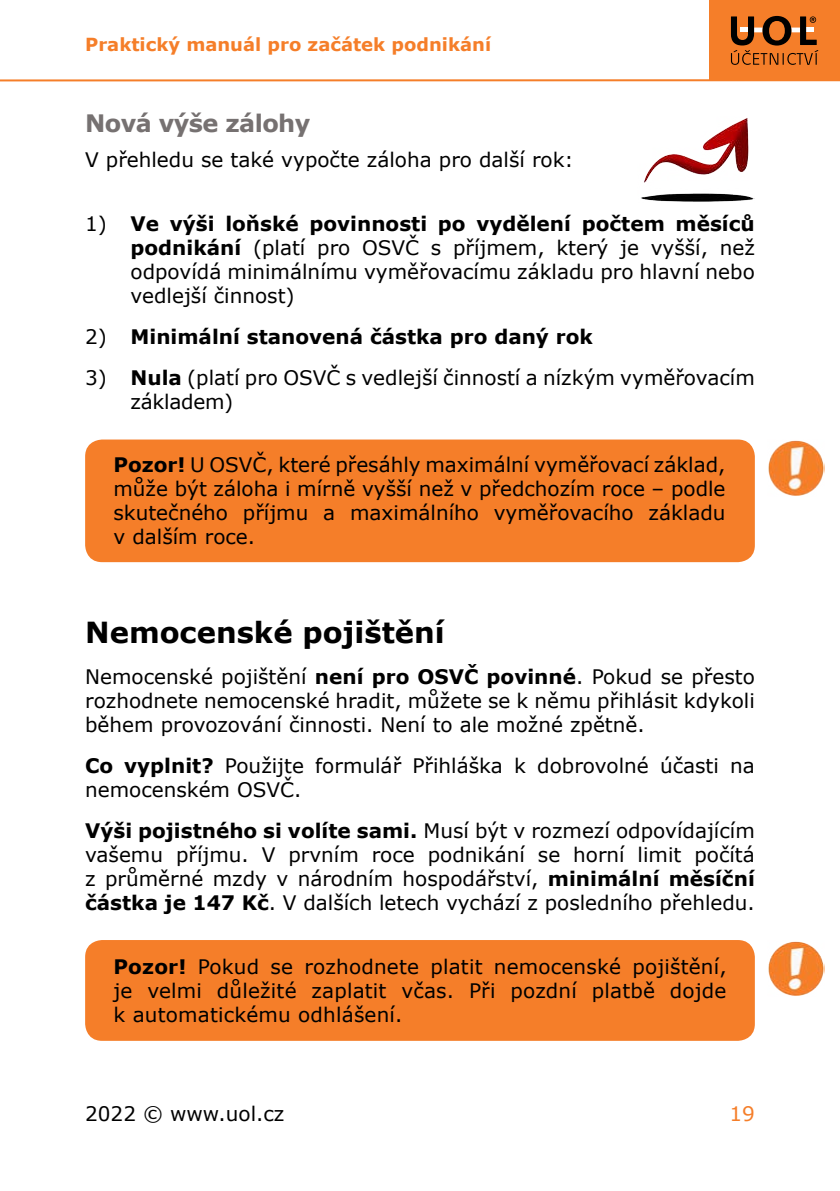
<style>
.page{position:relative;width:840px;height:1191px;background:#fff}
.page>*{position:absolute;margin:0;border:0;box-sizing:border-box;transform-origin:0 0}
.t1{font:700 29px "Verdana";color:#000}
.t2{font:700 24px "Verdana";letter-spacing:-.025em;color:#767171}
.t3{font:20px/24px "Verdana";color:#000;text-align:justify}
.t4{font:700 20px "Verdana";color:#000}
.t5{font:20px "Verdana";color:#f57e29}
.t6{font:700 18px "Verdana";color:#f57e29}
.s1{font-weight:700}
.s2{font-weight:400}
</style>
<div class="page">
<hr style="left:0;top:79px;width:839px;height:3px;background:#f57e29">
<div style="left:709px;top:0;width:130px;height:81px;background:#f57e29"></div>
<svg style="left:730px;top:16px;width:88px;height:49px"></svg>
<div style="left:85px;top:439px;width:669px;height:123px;background:#f57e29;border-radius:17px"></div>
<img style="left:768px;top:440px;width:55px;height:56px">
<div style="left:85px;top:940px;width:669px;height:100px;background:#f57e29;border-radius:17px"></div>
<img style="left:768px;top:941px;width:55px;height:55px">
<img style="left:641px;top:118px;width:113px;height:84px">
<p class="t6" style="left:85px;top:33px;width:407px">Praktický manuál pro začátek podnikání</p>
<p class="t2" style="left:85px;top:108px;width:227px">Nová výše zálohy</p>
<p class="t3" style="left:85px;top:147px;width:490px">V přehledu se také vypočte záloha pro další rok:</p>
<p class="t3" style="left:130px;top:211px;width:625px;text-indent:-45px">1) <span class="s1">Ve výši loňské povinnosti po vydělení počtem měsíců podnikání</span> (platí pro OSVČ s příjmem, který je vyšší, než odpovídá minimálnímu vyměřovacímu základu pro hlavní nebo vedlejší činnost)</p>
<p class="t4" style="left:85px;top:324px;width:509px"><span class="s2">2)</span> Minimální stanovená částka pro daný rok</p>
<p class="t3" style="left:130px;top:365px;width:625px;text-indent:-45px">3) <span class="s1">Nula</span> (platí pro OSVČ s vedlejší činností a nízkým vyměřovacím základem)</p>
<p class="t3" style="left:113px;top:452px;width:613px"><span class="s1">Pozor!</span> U OSVČ, které přesáhly maximální vyměřovací základ, může být záloha i mírně vyšší než v předchozím roce – podle skutečného příjmu a maximálního vyměřovacího základu v dalším roce.</p>
<h1 class="t1" style="left:85px;top:614px;width:361px">Nemocenské pojištění</h1>
<p class="t3" style="left:85px;top:664px;width:670px">Nemocenské pojištění <span class="s1">není pro OSVČ povinné</span>. Pokud se přesto rozhodnete nemocenské hradit, můžete se k němu přihlásit kdykoli během provozování činnosti. Není to ale možné zpětně.</p>
<p class="t3" style="left:85px;top:753px;width:670px"><span class="s1">Co vyplnit?</span> Použijte formulář Přihláška k dobrovolné účasti na nemocenském OSVČ.</p>
<p class="t3" style="left:85px;top:818px;width:671px"><span class="s1">Výši pojistného si volíte sami.</span> Musí být v rozmezí odpovídajícím vašemu příjmu. V prvním roce podnikání se horní limit počítá z průměrné mzdy v národním hospodářství, <span class="s1">minimální měsíční částka je 147 Kč</span>. V dalších letech vychází z posledního přehledu.</p>
<p class="t3" style="left:113px;top:954px;width:614px"><span class="s1">Pozor!</span> Pokud se rozhodnete platit nemocenské pojištění, je velmi důležité zaplatit včas. Při pozdní platbě dojde k automatickému odhlášení.</p>
<p class="t3" style="left:85px;top:1101px;width:201px">2022 © www.uol.cz</p>
<p class="t5" style="left:729px;top:1101px;width:27px">19</p>
</div>
